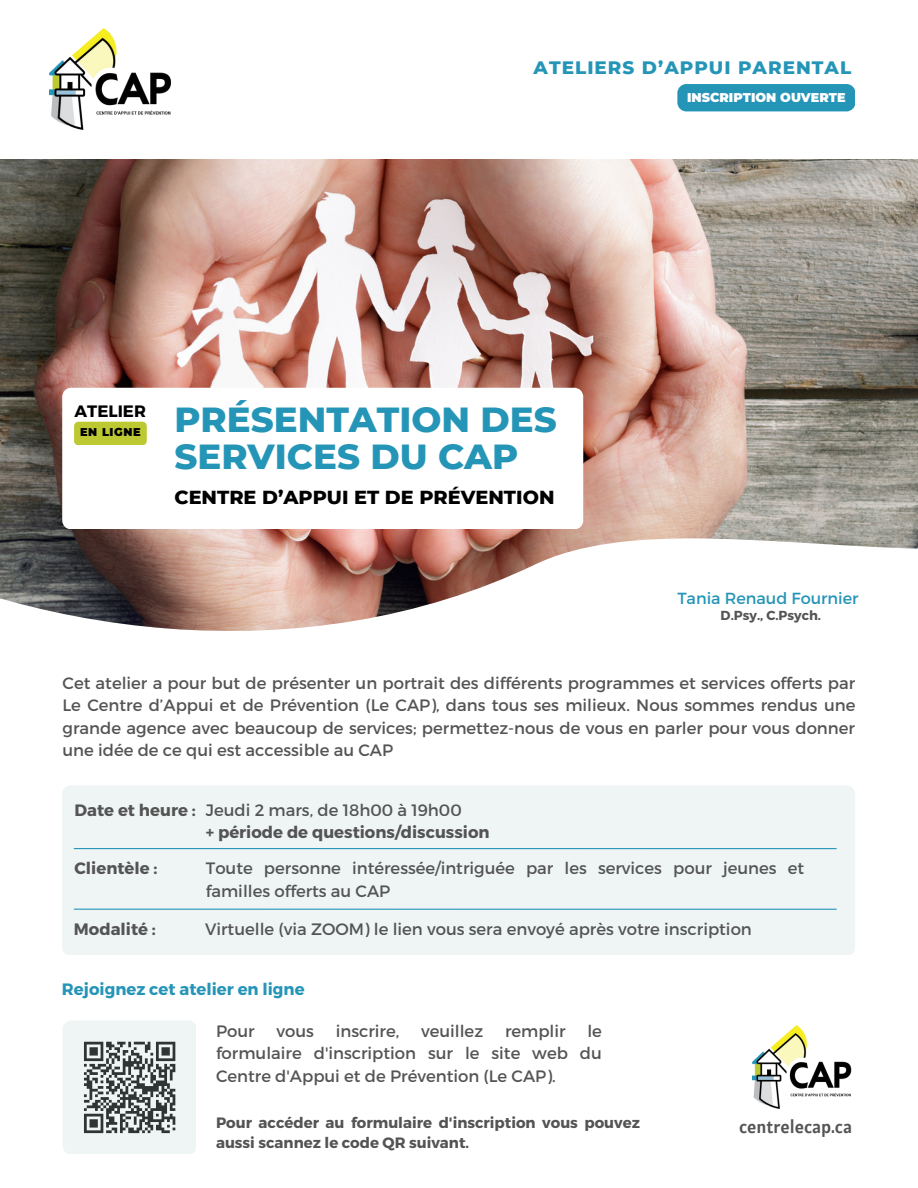
<style>
.page{position:relative;width:918px;height:1188px;background:#fff}
.page>*{position:absolute;margin:0;border:0;box-sizing:border-box;transform-origin:0 0}
.t1{font:800 35.55px/37.2px "Montserrat";color:#2595b7}
.t2{font:800 19.2px "Montserrat";color:#000}
.t3{font:800 18.45px "Montserrat";letter-spacing:.055em;color:#2595b7}
.t4{font:18px "Alatsi";color:#545454}
.t5{font:16.5px/22.5px "Montserrat";color:#545454;text-align:justify}
.t6{font:700 16.5px/22.5px "Montserrat";color:#545454}
.t7{font:700 16.5px "Montserrat";color:#2595b7}
.t8{font:700 16.5px "Montserrat";color:#000}
.t9{font:16.05px "Montserrat";color:#2595b7}
.t10{font:700 15px "Montserrat";color:#545454}
.t11{font:700 13.05px "Montserrat";color:#545454}
.t12{font:900 12.75px "Montserrat";color:#fff}
.t13{font:900 11.25px "Montserrat";letter-spacing:.055em;color:#000}
.s1{font-weight:400}
</style>
<div class="page">
<img style="left:0;top:159px;width:918px;height:471px">
<img style="left:49px;top:29px;width:122px;height:101px">
<div style="left:677px;top:84px;width:178px;height:27px;background:#2595b7;border-radius:9px"></div>
<svg style="left:62px;top:388px;width:521px;height:141px"></svg>
<div style="left:74px;top:422px;width:73px;height:23px;background:#bcc932"></div>
<div style="left:62px;top:785px;width:793px;height:170px;background:#eff5f5;border-radius:9px"></div>
<hr style="left:74px;top:848px;width:763px;height:1px;background:#2595b7">
<hr style="left:74px;top:909px;width:763px;height:1px;background:#2595b7">
<svg style="left:63px;top:1021px;width:133px;height:132px"></svg>
<img style="left:753px;top:1026px;width:99px;height:82px">
<p class="t3" style="left:534px;top:56px;width:319px">ATELIERS D’APPUI PARENTAL</p>
<p class="t8" style="left:75px;top:400px;width:73px">ATELIER</p>
<p class="t13" style="left:80px;top:425px;width:62px">EN LIGNE</p>
<h1 class="t1" style="left:174px;top:401px;width:384px">PRÉSENTATION DES<br>SERVICES DU CAP</h1>
<p class="t2" style="left:174px;top:486px;width:382px">CENTRE D’APPUI ET DE PRÉVENTION</p>
<p class="t12" style="left:687px;top:89px;width:160px">INSCRIPTION OUVERTE</p>
<p class="t9" style="left:677px;top:588px;width:183px">Tania Renaud Fournier</p>
<p class="t11" style="left:721px;top:607px;width:102px">D.Psy., C.Psych.</p>
<p class="t5" style="left:63px;top:671px;width:794px">Cet atelier a pour but de présenter un portrait des différents programmes et services offerts par Le Centre d’Appui et de Prévention (Le CAP), dans tous ses milieux. Nous sommes rendus une grande agence avec beaucoup de services; permettez-nous de vous en parler pour vous donner une idée de ce qui est accessible au CAP</p>
<p class="t6" style="left:206px;top:798px;width:285px;text-indent:-131px">Date et heure : <span class="s1">Jeudi 2 mars, de 18h00 à 19h00<br></span>+ période de questions/discussion</p>
<p class="t6" style="left:75px;top:856px;width:84px">Clientèle :</p>
<p class="t5" style="left:206px;top:856px;width:600px">Toute personne intéressée/intriguée par les services pour jeunes et familles offerts au CAP</p>
<p class="t6" style="left:74px;top:917px;width:84px">Modalité :</p>
<p class="t5" style="left:205px;top:917px;width:548px">Virtuelle (via ZOOM) le lien vous sera envoyé après votre inscription</p>
<p class="t7" style="left:62px;top:978px;width:244px">Rejoignez cet atelier en ligne</p>
<p class="t5" style="left:216px;top:1019px;width:40px">Pour</p>
<p class="t5" style="left:276px;top:1019px;width:39px">vous</p>
<p class="t5" style="left:336px;top:1019px;width:65px">inscrire,</p>
<p class="t5" style="left:421px;top:1019px;width:64px">veuillez</p>
<p class="t5" style="left:505px;top:1019px;width:62px">remplir</p>
<p class="t5" style="left:216px;top:1019px;width:388px;text-indent:371px">le formulaire d'inscription sur le site web du Centre d'Appui et de Prévention (Le CAP).</p>
<p class="t10" style="left:216px;top:1113px;width:426px">Pour accéder au formulaire d'inscription vous pouvez</p>
<p class="t4" style="left:739px;top:1115px;width:114px">centrelecap.ca</p>
<p class="t10" style="left:216px;top:1133px;width:255px">aussi scannez le code QR suivant.</p>
</div>
